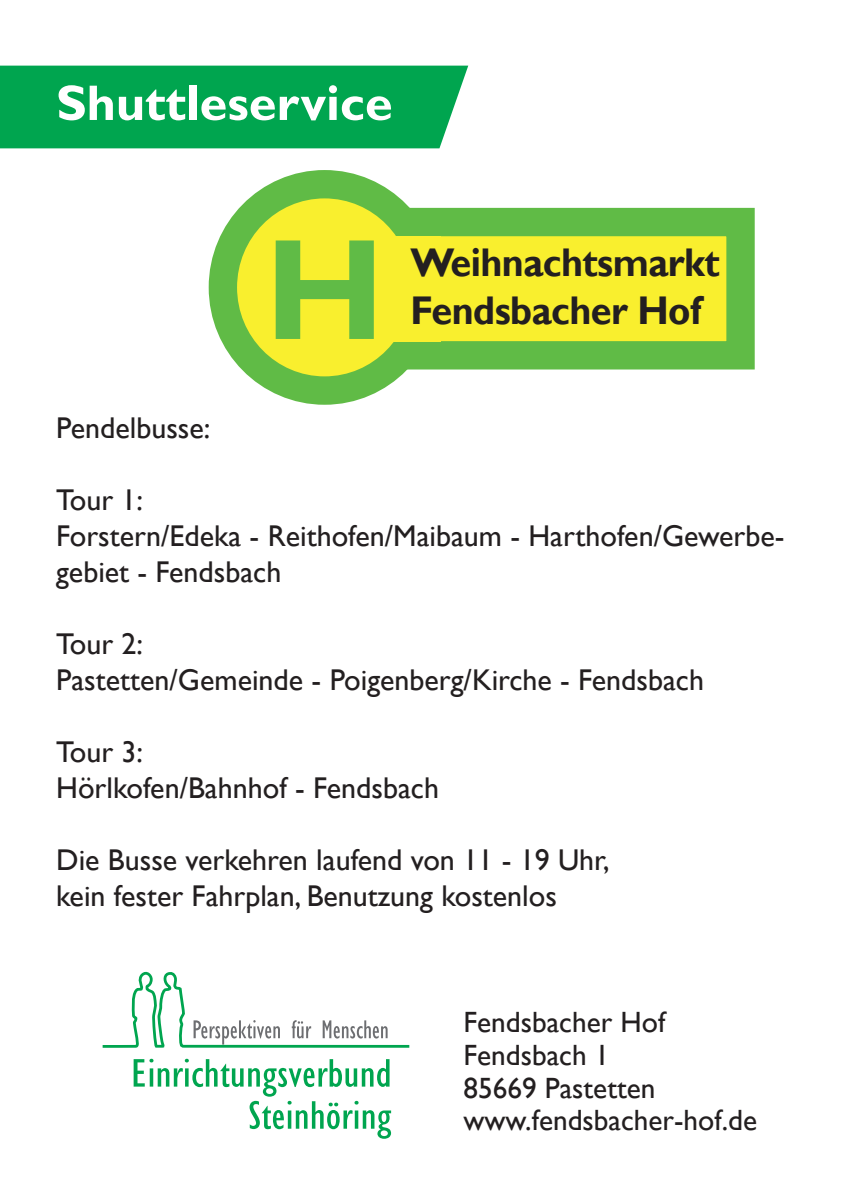
<style>
.page{position:relative;width:842px;height:1191px;background:#fff}
.page>*{position:absolute;margin:0;border:0;box-sizing:border-box;transform-origin:0 0}
.t1{font:700 144.3px "Gill Sans";color:#60bb46}
.t2{font:700 50.3px "Gill Sans";color:#fff}
.t3{font:700 40px/48px "Gill Sans";letter-spacing:-.015em;color:#231f20;scale:.94 1}
.t4{font:30px/36px "Gill Sans";color:#231f20}
.t5{font:29.3px/32.7px "Gill Sans";color:#231f20}
</style>
<div class="page">
<div style="left:389px;top:208px;width:366px;height:161px;background:#f9ef2e;border:28px solid #60bb46"></div>
<div style="left:223px;top:184px;width:203px;height:206px;background:#f9ef2e;border-radius:50%"></div>
<div style="left:209px;top:170px;width:231px;height:235px;border:28px solid #60bb46;border-radius:50%"></div>
<div style="left:393px;top:236px;width:48px;height:105px;background:#f9ef2e"></div>
<svg style="left:102px;top:971px;width:308px;height:167px"></svg>
<div style="left:0;top:66px;width:468px;height:82px;background:#00a54f"></div>
<h2 class="t2" style="left:56px;top:73px;width:338px">Shuttleservice</h2>
<p class="t4" style="left:56px;top:410px;width:156px">Pendelbusse:</p>
<h1 class="t1" style="left:265px;top:203px;width:122px">H</h1>
<h3 class="t3" style="left:411px;top:240px;width:330px">Weihnachtsmarkt<br>Fendsbacher Hof</h3>
<p class="t4" style="left:56px;top:482px;width:730px">Tour 1:<br>Forstern/Edeka - Reithofen/Maibaum - Harthofen/Gewerbe&shy;gebiet - Fendsbach</p>
<p class="t4" style="left:56px;top:626px;width:649px">Tour 2:<br>Pastetten/Gemeinde - Poigenberg/Kirche - Fendsbach</p>
<p class="t4" style="left:56px;top:734px;width:384px">Tour 3:<br>Hörlkofen/Bahnhof - Fendsbach</p>
<p class="t4" style="left:56px;top:842px;width:555px">Die Busse verkehren laufend von 11 - 19 Uhr, kein fester Fahrplan, Benutzung kostenlos</p>
<p class="t5" style="left:463px;top:1006px;width:295px">Fendsbacher Hof<br>Fendsbach 1<br>85669 Pastetten www.fendsbacher-hof.de</p>
</div>
